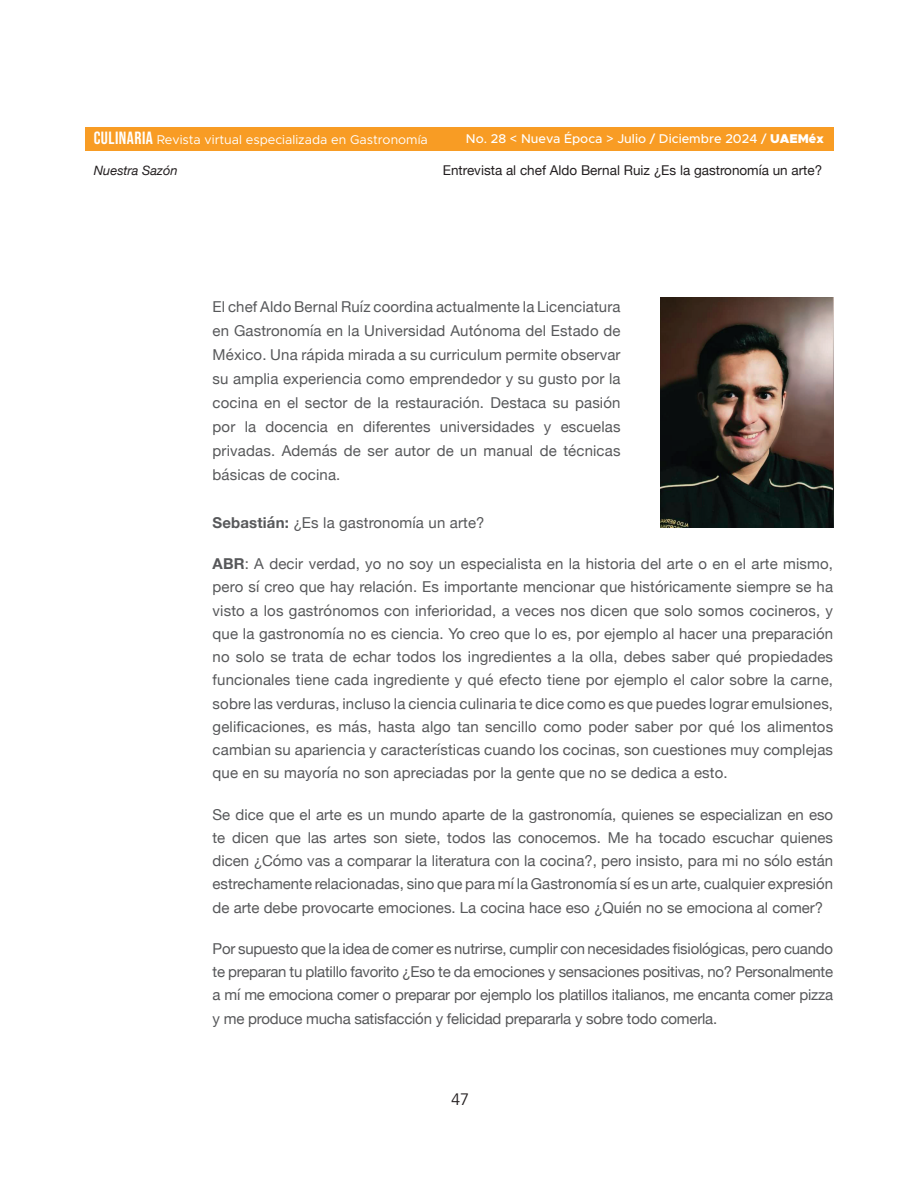
<style>
.page{position:relative;width:918px;height:1188px;background:#fff}
.page>*{position:absolute;margin:0;border:0;box-sizing:border-box;transform-origin:0 0}
.t1{font:16.5px "Avenir";color:#231f20}
.t2{font:15px/23.2px "Helvetica Neue";letter-spacing:.01em;color:#57585a;text-align:justify}
.t3{font:13.5px "Helvetica Neue";color:#231f20}
.t4{font:italic 12.9px "Helvetica Neue";color:#231f20}
.t5{font:12.75px "Metropolis";color:#fff}
.t6{font:500 12.75px "Metropolis";color:#fff}
.s1{font-family:"Bebas Neue";font-size:17.7px}
.s2{font-weight:900}
.s3{font-weight:700}
</style>
<div class="page">
<div style="left:85px;top:128px;width:748px;height:23px;background:#f89c24"></div>
<img style="left:660px;top:298px;width:173px;height:229px">
<p class="t5" style="left:94px;top:132px;width:336px"><span class="s1">CULINARIA</span> Revista virtual especializada en Gastronomía</p>
<p class="t6" style="left:466px;top:131px;width:359px">No. 28 &lt; Nueva Época &gt; Julio / Diciembre 2024 / <span class="s2">UAEMéx</span></p>
<p class="t4" style="left:94px;top:161px;width:85px">Nuestra Sazón</p>
<p class="t3" style="left:443px;top:161px;width:381px">Entrevista al chef Aldo Bernal Ruiz ¿Es la gastronomía un arte?</p>
<p class="t2" style="left:213px;top:295px;width:410px;line-height:24px">El chef Aldo Bernal Ruíz coordina actualmente la Licenciatura en Gastronomía en la Universidad Autónoma del Estado de México. Una rápida mirada a su curriculum permite observar su amplia experiencia como emprendedor y su gusto por la cocina en el sector de la restauración. Destaca su pasión por la docencia en diferentes universidades y escuelas privadas. Además de ser autor de un manual de técnicas básicas de cocina.</p>
<p class="t2" style="left:213px;top:512px;width:273px"><span class="s3">Sebastián:</span> ¿Es la gastronomía un arte?</p>
<p class="t2" style="left:213px;top:553px;width:622px"><span class="s3">ABR</span>: A decir verdad, yo no soy un especialista en la historia del arte o en el arte mismo, pero sí creo que hay relación. Es importante mencionar que históricamente siempre se ha visto a los gastrónomos con inferioridad, a veces nos dicen que solo somos cocineros, y que la gastronomía no es ciencia. Yo creo que lo es, por ejemplo al hacer una preparación no solo se trata de echar todos los ingredientes a la olla, debes saber qué propiedades funcionales tiene cada ingrediente y qué efecto tiene por ejemplo el calor sobre la carne, sobre las verduras, incluso la ciencia culinaria te dice como es que puedes lograr emulsiones, gelificaciones, es más, hasta algo tan sencillo como poder saber por qué los alimentos cambian su apariencia y características cuando los cocinas, son cuestiones muy complejas que en su mayoría no son apreciadas por la gente que no se dedica a esto.</p>
<p class="t2" style="left:213px;top:804px;width:622px">Se dice que el arte es un mundo aparte de la gastronomía, quienes se especializan en eso te dicen que las artes son siete, todos las conocemos. Me ha tocado escuchar quienes dicen ¿Cómo vas a comparar la literatura con la cocina?, pero insisto, para mi no sólo están estrechamente relacionadas, sino que para mí la Gastronomía sí es un arte, cualquier expresión de arte debe provocarte emociones. La cocina hace eso ¿Quién no se emociona al comer?</p>
<p class="t2" style="left:213px;top:938px;width:622px">Por supuesto que la idea de comer es nutrirse, cumplir con necesidades fisiológicas, pero cuando te preparan tu platillo favorito ¿Eso te da emociones y sensaciones positivas, no? Personalmente a mí me emociona comer o preparar por ejemplo los platillos italianos, me encanta comer pizza y me produce mucha satisfacción y felicidad prepararla y sobre todo comerla.</p>
<p class="t1" style="left:451px;top:1090px;width:20px">47</p>
</div>
